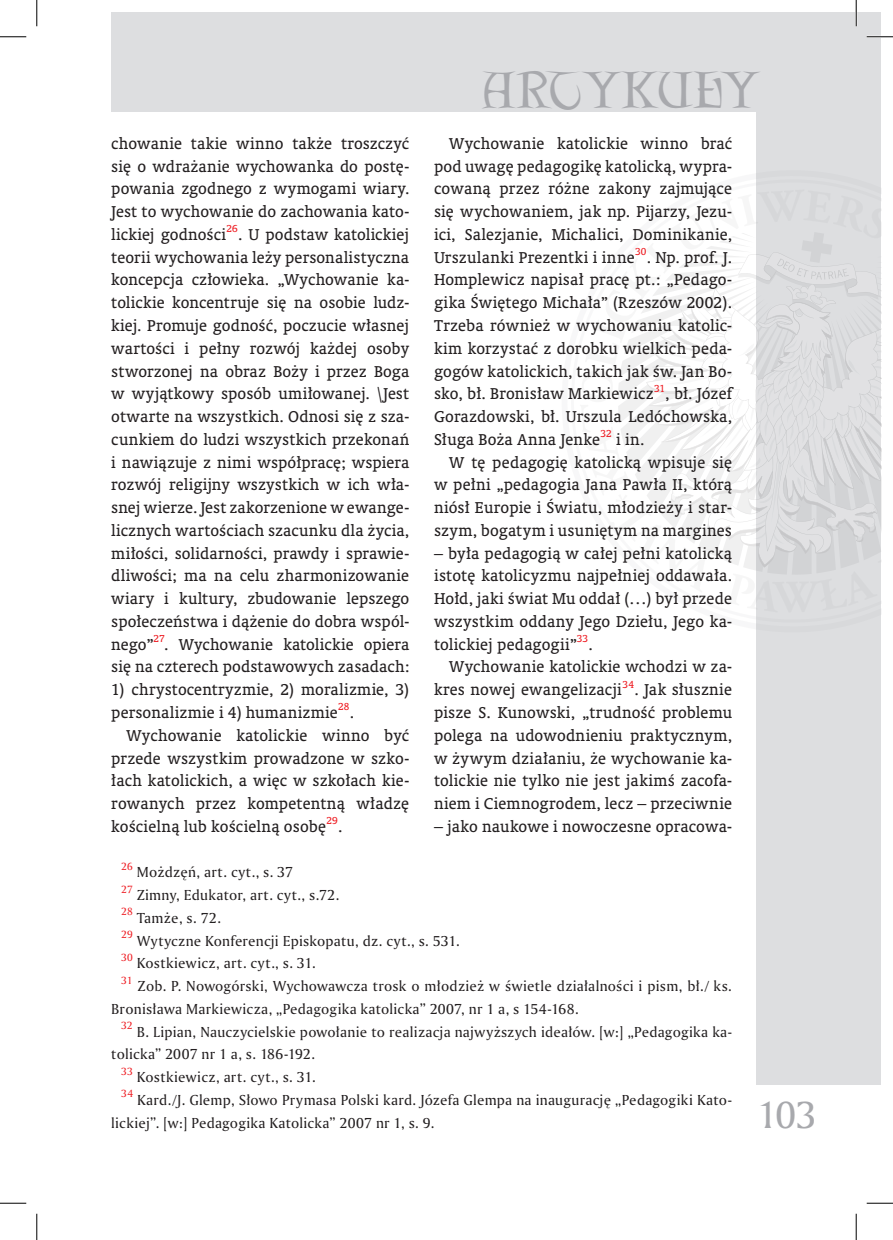
<style>
.page{position:relative;width:893px;height:1240px;background:#fff}
.page>*{position:absolute;margin:0;border:0;box-sizing:border-box;transform-origin:0 0}
.t1{font:46.55px "Lettergical PL";letter-spacing:-.005em;color:#a8a9ad}
.t2{font:36.75px "Amerigo PL";color:#a8a9ad}
.art-TEKST{font:15.75px/22.8px "Oranda PL";letter-spacing:.01em;color:#231f20;text-align:justify}
.art-przypis{font:14px/22.8px "Amerigo PL";letter-spacing:.02em;color:#231f20}
.art-przypis-2{font:10.15px "Amerigo PL";letter-spacing:.03em;color:#ee1d23}
.art-TEKST-2{font:10.15px "Oranda PL";letter-spacing:.02em;color:#ee1d23}
</style>
<div class="page">
<div style="left:756px;top:12px;width:124px;height:1071px;background:#dddee0"></div>
<div style="left:111px;top:12px;width:769px;height:99px;background:#dddee0"></div>
<svg style="left:618px;top:233px;width:262px;height:341px"></svg>
<hr style="left:866px;top:36px;width:26px;height:2px;background:#fff">
<hr style="left:854px;top:0;width:2px;height:26px;background:#fff">
<svg style="left:0;top:36px;width:26px;height:1px"></svg>
<svg style="left:866px;top:36px;width:26px;height:1px"></svg>
<svg style="left:0;top:1202px;width:26px;height:1px"></svg>
<svg style="left:866px;top:1202px;width:26px;height:1px"></svg>
<svg style="left:36px;top:0;width:1px;height:26px"></svg>
<svg style="left:36px;top:1213px;width:1px;height:26px"></svg>
<svg style="left:855px;top:0;width:1px;height:26px"></svg>
<svg style="left:855px;top:1213px;width:1px;height:26px"></svg>
<p class="art-TEKST" style="left:111px;top:132px;width:299px">chowanie takie winno także troszczyć się o wdrażanie wychowanka do postę&shy;powania zgodnego z wymogami wiary.<br>Jest to wychowanie do zachowania kato&shy;lickiej godności</p>
<p class="art-TEKST-2" style="left:226px;top:222px;width:13px">26</p>
<p class="art-TEKST" style="left:111px;top:223px;width:299px;text-indent:127px">. U podstaw katolickiej teorii wychowania leży personalistyczna koncepcja człowieka. „Wychowanie ka&shy;tolickie koncentruje się na osobie ludz&shy;kiej. Promuje godność, poczucie własnej wartości i pełny rozwój każdej osoby stworzonej na obraz Boży i przez Boga w wyjątkowy sposób umiłowanej. \Jest otwarte na wszystkich. Odnosi się z sza&shy;cunkiem do ludzi wszystkich przekonań i nawiązuje z nimi współpracę; wspiera rozwój religijny wszystkich w ich wła&shy;snej wierze. Jest zakorzenione w ewange&shy;licznych wartościach szacunku dla życia, miłości, solidarności, prawdy i sprawie&shy;dliwości; ma na celu zharmonizowanie wiary i kultury, zbudowanie lepszego społeczeństwa i dążenie do dobra wspól&shy;nego”</p>
<p class="art-TEKST-2" style="left:153px;top:632px;width:13px">27</p>
<p class="art-TEKST" style="left:111px;top:632px;width:299px;text-align:right">. Wychowanie katolickie opiera<br>się na czterech podstawowych zasadach:</p>
<p class="art-TEKST" style="left:111px;top:678px;width:299px">1) chrystocentryzmie, 2) moralizmie, 3) personalizmie i 4) humanizmie</p>
<p class="art-TEKST-2" style="left:338px;top:700px;width:13px">28</p>
<p class="art-TEKST" style="left:349px;top:700px;width:6px">.</p>
<p class="art-TEKST" style="left:111px;top:723px;width:299px;text-indent:15px">Wychowanie katolickie winno być przede wszystkim prowadzone w szko&shy;łach katolickich, a więc w szkołach kie&shy;rowanych przez kompetentną władzę kościelną lub kościelną osobę</p>
<p class="art-TEKST-2" style="left:326px;top:814px;width:13px">29</p>
<p class="art-TEKST" style="left:338px;top:814px;width:6px">.</p>
<p class="art-przypis-2" style="left:121px;top:859px;width:13px">26</p>
<p class="art-przypis" style="left:137px;top:860px;width:158px">Możdzęń, art. cyt., s. 37</p>
<p class="art-przypis-2" style="left:121px;top:882px;width:13px">27</p>
<p class="art-przypis" style="left:137px;top:883px;width:204px">Zimny, Edukator, art. cyt., s.72.</p>
<p class="art-przypis-2" style="left:121px;top:904px;width:13px">28</p>
<p class="art-przypis" style="left:137px;top:906px;width:86px">Tamże, s. 72.</p>
<h1 class="t1" style="left:482px;top:61px;width:279px">ARTYKUŁY</h1>
<p class="art-TEKST" style="left:434px;top:132px;width:299px;text-indent:15px">Wychowanie katolickie winno brać pod uwagę pedagogikę katolicką, wypra&shy;cowaną przez różne zakony zajmujące się wychowaniem, jak np. Pijarzy, Jezu&shy;ici, Salezjanie, Michalici, Dominikanie, Urszulanki Prezentki i inne</p>
<p class="art-TEKST-2" style="left:634px;top:245px;width:13px">30</p>
<p class="art-TEKST" style="left:434px;top:245px;width:299px;text-indent:212px">. Np. prof. J.<br>Homplewicz napisał pracę pt.: „Pedago&shy;gika Świętego Michała” (Rzeszów 2002).<br>Trzeba również w wychowaniu katolic&shy;kim korzystać z dorobku wielkich peda&shy;gogów katolickich, takich jak św. Jan Bo&shy;sko, bł. Bronisław Markiewicz</p>
<p class="art-TEKST-2" style="left:653px;top:381px;width:13px">31</p>
<p class="art-TEKST" style="left:434px;top:382px;width:299px;text-indent:231px">, bł. Józef Gorazdowski, bł. Urszula Ledóchowska, Sługa Boża Anna Jenke</p>
<p class="art-TEKST-2" style="left:600px;top:427px;width:13px">32</p>
<p class="art-TEKST" style="left:616px;top:427px;width:29px">i in.</p>
<p class="art-TEKST" style="left:434px;top:450px;width:299px;text-indent:15px">W tę pedagogię katolicką wpisuje się w pełni „pedagogia Jana Pawła II, którą niósł Europie i Światu, młodzieży i star&shy;szym, bogatym i usuniętym na margines</p>
<p class="art-TEKST" style="left:434px;top:541px;width:299px">– była pedagogią w całej pełni katolicką istotę katolicyzmu najpełniej oddawała.<br>Hołd, jaki świat Mu oddał (…) był przede wszystkim oddany Jego Dziełu, Jego ka&shy;tolickiej pedagogii”</p>
<p class="art-TEKST-2" style="left:576px;top:632px;width:13px">33</p>
<p class="art-TEKST" style="left:588px;top:632px;width:6px">.</p>
<p class="art-TEKST" style="left:434px;top:655px;width:299px;text-indent:15px">Wychowanie katolickie wchodzi w za&shy;kres nowej ewangelizacji</p>
<p class="art-TEKST-2" style="left:622px;top:677px;width:13px">34</p>
<p class="art-TEKST" style="left:434px;top:678px;width:299px;text-indent:200px">. Jak słusznie pisze S. Kunowski, „trudność problemu polega na udowodnieniu praktycznym, w żywym działaniu, że wychowanie ka&shy;tolickie nie tylko nie jest jakimś zacofa&shy;niem i Ciemnogrodem, lecz – przeciwnie</p>
<p class="art-TEKST" style="left:434px;top:814px;width:299px">– jako naukowe i nowoczesne opracowa-</p>
<p class="art-przypis-2" style="left:121px;top:927px;width:13px">29</p>
<p class="art-przypis" style="left:137px;top:928px;width:324px">Wytyczne Konferencji Episkopatu, dz. cyt., s. 531.</p>
<p class="art-przypis-2" style="left:121px;top:950px;width:13px">30</p>
<p class="art-przypis" style="left:137px;top:951px;width:180px">Kostkiewicz, art. cyt., s. 31.</p>
<p class="art-przypis-2" style="left:121px;top:973px;width:13px">31</p>
<p class="art-przypis" style="left:111px;top:974px;width:621px;text-indent:26px">Zob. P. Nowogórski, Wychowawcza trosk o młodzież w świetle działalności i pism, bł./ ks.<br>Bronisława Markiewicza, „Pedagogika katolicka” 2007, nr 1 a, s 154-168.</p>
<p class="art-przypis-2" style="left:121px;top:1018px;width:13px">32</p>
<p class="art-przypis" style="left:111px;top:1019px;width:622px;text-indent:25px">B. Lipian, Nauczycielskie powołanie to realizacja najwyższych ideałów. [w:] „Pedagogika ka&shy;tolicka” 2007 nr 1 a, s. 186-192.</p>
<p class="art-przypis-2" style="left:121px;top:1064px;width:13px">33</p>
<p class="art-przypis" style="left:137px;top:1065px;width:180px">Kostkiewicz, art. cyt., s. 31.</p>
<p class="art-przypis-2" style="left:121px;top:1086px;width:13px">34</p>
<p class="art-przypis" style="left:111px;top:1088px;width:622px;text-indent:26px">Kard./J. Glemp, Słowo Prymasa Polski kard. Józefa Glempa na inaugurację „Pedagogiki Kato&shy;lickiej”. [w:] Pedagogika Katolicka” 2007 nr 1, s. 9.</p>
<h2 class="t2" style="left:756px;top:1089px;width:61px">103</h2>
</div>
